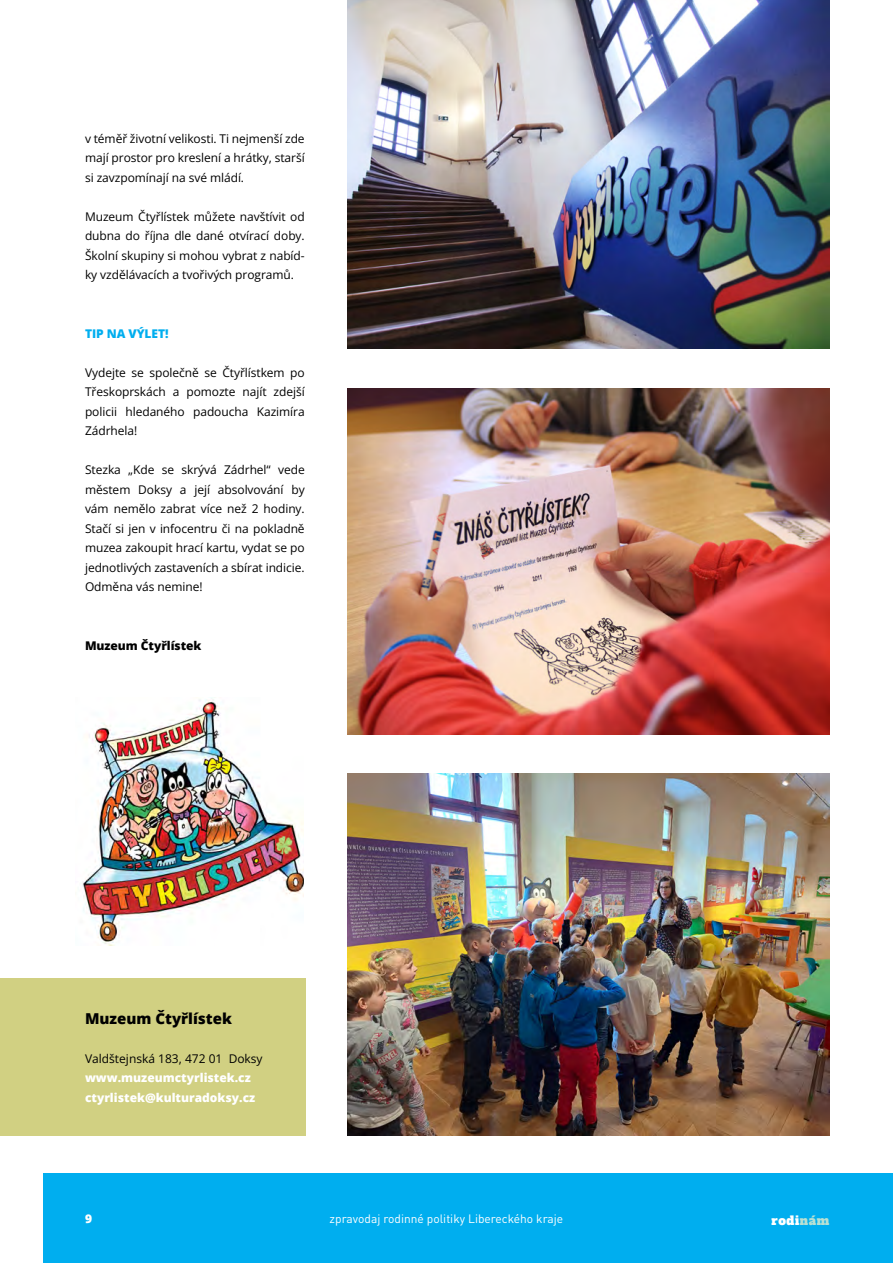
<style>
.page{position:relative;width:893px;height:1263px;background:#fff}
.page>*{position:absolute;margin:0;border:0;box-sizing:border-box;transform-origin:0 0}
.t1{font:800 15px "Open Sans";color:#000}
.t2{font:12px/19.5px "Open Sans";letter-spacing:-.005em;color:#000;text-align:justify}
.t3{font:800 12px/19.5px "Open Sans";color:#fff}
.t4{font:12px "DIN Pro";color:#fff}
.t5{font:800 12px "Open Sans";letter-spacing:-.005em;color:#000}
.t6{font:800 12px "Open Sans";letter-spacing:-.005em;color:#00aeef}
.t7{font:12px "Alfa Slab One";letter-spacing:.05em;color:#fff}
.s1{color:#b8e0d3}
</style>
<div class="page">
<div style="left:44px;top:1174px;width:849px;height:89px;background:#00aeef"></div>
<img style="left:82px;top:697px;width:222px;height:249px">
<div style="left:0;top:978px;width:306px;height:158px;background:#d1d082"></div>
<img style="left:347px;top:0;width:482px;height:349px">
<img style="left:347px;top:774px;width:482px;height:361px">
<img style="left:347px;top:388px;width:482px;height:347px">
<p class="t2" style="left:85px;top:128px;width:221px">v téměř životní velikosti. Ti nejmenší zde mají prostor pro kreslení a hrátky, starší si zavzpomínají na své mládí.</p>
<p class="t2" style="left:85px;top:206px;width:221px">Muzeum Čtyřlístek můžete navštívit od dubna do října dle dané otvírací doby.<br>Školní skupiny si mohou vybrat z nabíd&shy;ky vzdělávacích a tvořivých programů.</p>
<p class="t6" style="left:85px;top:325px;width:85px">TIP NA VÝLET!</p>
<p class="t2" style="left:85px;top:362px;width:221px">Vydejte se společně se Čtyřlístkem po Třeskoprskách a pomozte najít zdejší policii hledaného padoucha Kazimíra Zádrhela!</p>
<p class="t2" style="left:85px;top:460px;width:221px">Stezka „Kde se skrývá Zádrhel“ vede městem Doksy a její absolvování by vám nemělo zabrat více než 2 hodiny.<br>Stačí si jen v infocentru či na pokladně muzea zakoupit hrací kartu, vydat se po jednotlivých zastaveních a sbírat indicie.<br>Odměna vás nemine!</p>
<p class="t5" style="left:85px;top:637px;width:118px">Muzeum Čtyřlístek</p>
<p class="t1" style="left:85px;top:1007px;width:148px">Muzeum Čtyřlístek</p>
<p class="t2" style="left:85px;top:1048px;width:179px">Valdštejnská 183, 472 01 Doksy</p>
<p class="t3" style="left:85px;top:1068px;width:172px">www.muzeumctyrlistek.cz ctyrlistek@kulturadoksy.cz</p>
<p class="t3" style="left:85px;top:1208px;width:9px">9</p>
<p class="t4" style="left:330px;top:1209px;width:235px">zpravodaj rodinné politiky Libereckého kraje</p>
<p class="t7" style="left:771px;top:1210px;width:59px">rodi<span class="s1">nám</span></p>
</div>
